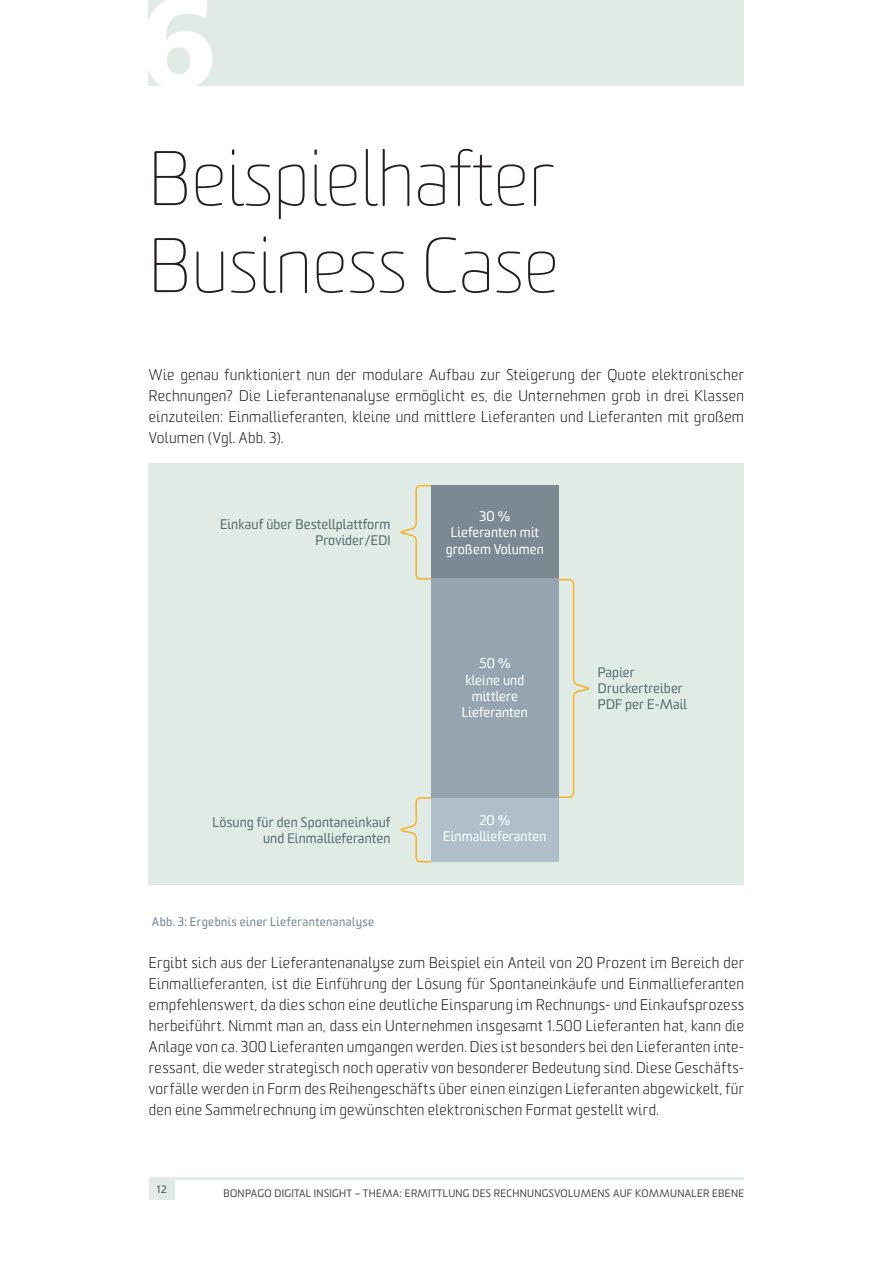
<style>
.page{position:relative;width:893px;height:1263px;background:#fff}
.page>*{position:absolute;margin:0;border:0;box-sizing:border-box;transform-origin:0 0}
.t1{font:900 129px "Frutiger LT Std";color:#fff}
.t2{font:100 75px/87px "Sommet Rounded";color:#231f20}
.t3{font:300 15px/21px "Sommet Rounded";letter-spacing:.025em;color:#231f20;text-align:justify}
.t4{font:13.5px/16.2px "Sommet Rounded";letter-spacing:.01em;color:#566d70;text-align:right}
.t5{font:13.5px/16.2px "Sommet Rounded";letter-spacing:.01em;color:#fff;text-align:center}
.t6{font:12px "Sommet Rounded";letter-spacing:.03em;color:#708593}
.t7{font:10.5px "Sommet Rounded";letter-spacing:.03em;color:#4b4c4d}
</style>
<div class="page">
<div style="left:149px;top:1178px;width:25px;height:21px;background:#e1ebe6"></div>
<hr style="left:149px;top:1177px;width:595px;height:3px;background:#e1ebe6">
<div style="left:149px;top:0;width:595px;height:85px;background:#e1ebe6"></div>
<div style="left:149px;top:464px;width:595px;height:421px;background:#e1ebe6"></div>
<div style="left:431px;top:486px;width:128px;height:93px;background:#7c8892"></div>
<div style="left:431px;top:579px;width:128px;height:219px;background:#95a4ae"></div>
<div style="left:431px;top:798px;width:128px;height:64px;background:#aebfc9"></div>
<svg style="left:400px;top:485px;width:33px;height:95px"></svg>
<svg style="left:557px;top:578px;width:33px;height:220px"></svg>
<svg style="left:400px;top:797px;width:32px;height:66px"></svg>
<h1 class="t1" style="left:139px;top:-35px;width:80px">6</h1>
<h2 class="t2" style="left:149px;top:138px;width:412px">Beispielhafter<br>Business Case</h2>
<p class="t3" style="left:149px;top:365px;width:597px">Wie genau funktioniert nun der modulare Aufbau zur Steigerung der Quote elektronischer Rechnungen? Die Lieferantenanalyse ermöglicht es, die Unternehmen grob in drei Klassen einzuteilen: Einmallieferanten, kleine und mittlere Lieferanten und Lieferanten mit großem Volumen (Vgl. Abb. 3).</p>
<p class="t4" style="left:220px;top:516px;width:172px">Einkauf über Bestellplattform<br>Provider/EDI</p>
<p class="t4" style="left:213px;top:814px;width:180px">Lösung für den Spontaneinkauf und Einmallieferanten</p>
<p class="t5" style="left:446px;top:508px;width:100px">30%<br>Lieferanten mit großem Volumen</p>
<p class="t5" style="left:462px;top:656px;width:68px">50 % kleine und mittlere<br>Lieferanten</p>
<p class="t5" style="left:443px;top:812px;width:105px">20%<br>Einmallieferanten</p>
<p class="t4" style="left:598px;top:664px;width:91px;text-align:left">Papier<br>Druckertreiber<br>PDF per E-Mail</p>
<p class="t6" style="left:152px;top:914px;width:224px">Abb. 3: Ergebnis einer Lieferantenanalyse</p>
<p class="t3" style="left:149px;top:953px;width:597px">Ergibt sich aus der Lieferantenanalyse zum Beispiel ein Anteil von 20 Prozent im Bereich der Einmallieferanten, ist die Einführung der Lösung für Spontaneinkäufe und Einmallieferanten empfehlenswert, da dies schon eine deutliche Einsparung im Rechnungs- und Einkaufsprozess herbeiführt. Nimmt man an, dass ein Unternehmen insgesamt 1.500 Lieferanten hat, kann die Anlage von ca. 300 Lieferanten umgangen werden. Dies ist besonders bei den Lieferanten inte&shy;ressant, die weder strategisch noch operativ von besonderer Bedeutung sind. Diese Geschäfts&shy;vorfälle werden in Form des Reihengeschäfts über einen einzigen Lieferanten abgewickelt, für den eine Sammelrechnung im gewünschten elektronischen Format gestellt wird.</p>
<p class="t7" style="left:157px;top:1182px;width:11px">12</p>
<p class="t7" style="left:223px;top:1187px;width:522px">BONPAGO Digital Insight – Thema: Ermittlung des Rechnungsvolumens auf kommunaler Ebene</p>
</div>
